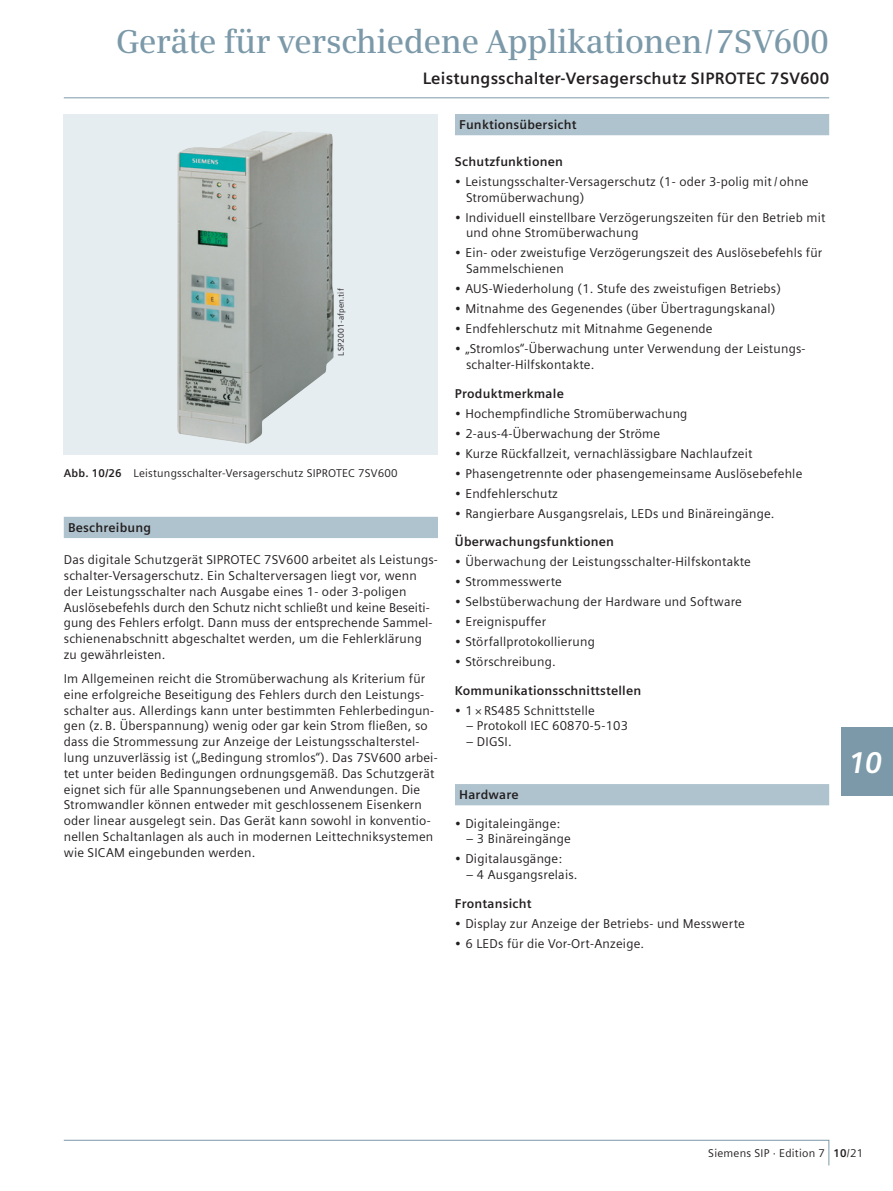
<style>
.page{position:relative;width:893px;height:1191px;background:#fff}
.page>*{position:absolute;margin:0;border:0;box-sizing:border-box;transform-origin:0 0}
.t1{font:600 33px "Siemens Serif";letter-spacing:-.02em;color:#7b99a9}
.t2{font:italic 700 30px "Siemens Sans";color:#fff}
.t3{font:700 16.5px "Siemens Sans";letter-spacing:.015em;color:#231f20}
.t4{font:12.75px/15.8px "Siemens Sans";letter-spacing:.015em;color:#231f20}
.t5{font:700 12.75px "Siemens Sans";letter-spacing:.015em;color:#231f20}
.t6{font:11.25px "Siemens Sans";letter-spacing:.02em;color:#231f20}
.t7{font:8.25px "Siemens Sans";letter-spacing:.02em;color:#231f20}
.s1{font-weight:700}
</style>
<div class="page">
<div style="left:64px;top:517px;width:374px;height:21px;background:#afc3ce"></div>
<div style="left:455px;top:114px;width:374px;height:21px;background:#afc3ce"></div>
<div style="left:455px;top:784px;width:374px;height:21px;background:#afc3ce"></div>
<hr style="left:64px;top:97px;width:765px;height:1px;background:#7b99a9">
<svg style="left:63px;top:1139px;width:766px;height:27px"></svg>
<div style="left:64px;top:115px;width:374px;height:340px;background:#e5edf1"></div>
<img style="left:177px;top:131px;width:157px;height:313px">
<div style="left:842px;top:727px;width:51px;height:68px;background:#7b99a9"></div>
<p class="t1" style="left:116px;top:28px;width:715px">Geräte für verschiedene Applikationen / 7SV600</p>
<p class="t3" style="left:423px;top:71px;width:408px">Leistungsschalter-Versagerschutz SIPROTEC 7SV600</p>
<p class="t7" style="left:338px;top:355px;width:69px;rotate:-90deg">LSP2001-afpen.tif</p>
<p class="t6" style="left:64px;top:468px;width:335px"><span class="s1">Abb. 10/26</span> Leistungsschalter-Versagerschutz SIPROTEC 7SV600</p>
<p class="t5" style="left:68px;top:522px;width:85px">Beschreibung</p>
<p class="t4" style="left:64px;top:553px;width:376px">Das digitale Schutzgerät SIPROTEC 7SV600 arbeitet als Leistungs&shy;schalter-Versagerschutz. Ein Schalterversagen liegt vor, wenn der Leistungsschalter nach Ausgabe eines 1- oder 3-poligen Auslösebefehls durch den Schutz nicht schließt und keine Beseiti&shy;gung des Fehlers erfolgt. Dann muss der entsprechende Sammel&shy;schienenabschnitt abgeschaltet werden, um die Fehlerklärung zu gewährleisten.</p>
<p class="t4" style="left:64px;top:672px;width:375px">Im Allgemeinen reicht die Stromüberwachung als Kriterium für eine erfolgreiche Beseitigung des Fehlers durch den Leistungs&shy;schalter aus. Allerdings kann unter bestimmten Fehlerbedingun&shy;gen (z. B. Überspannung) wenig oder gar kein Strom fließen, so dass die Strommessung zur Anzeige der Leistungsschalterstel&shy;lung unzuverlässig ist („Bedingung stromlos“). Das 7SV600 arbei&shy;tet unter beiden Bedingungen ordnungsgemäß. Das Schutzgerät eignet sich für alle Spannungsebenen und Anwendungen. Die Stromwandler können entweder mit geschlossenem Eisenkern oder linear ausgelegt sein. Das Gerät kann sowohl in konventio&shy;nellen Schaltanlagen als auch in modernen Leittechniksystemen wie SICAM eingebunden werden.</p>
<p class="t5" style="left:459px;top:119px;width:119px">Funktionsübersicht</p>
<p class="t5" style="left:455px;top:156px;width:110px">Schutzfunktionen</p>
<p class="t4" style="left:466px;top:175px;width:344px;text-indent:-11px">• Leistungsschalter-Versagerschutz (1- oder 3-polig mit / ohne<br>Stromüberwachung)</p>
<p class="t4" style="left:466px;top:210px;width:361px;text-indent:-11px">• Individuell einstellbare Verzögerungszeiten für den Betrieb mit und ohne Stromüberwachung</p>
<p class="t4" style="left:466px;top:246px;width:358px;text-indent:-11px">• Ein- oder zweistufige Verzögerungszeit des Auslösebefehls für<br>Sammelschienen</p>
<p class="t4" style="left:455px;top:282px;width:328px">• AUS-Wiederholung (1. Stufe des zweistufigen Betriebs)</p>
<p class="t4" style="left:455px;top:302px;width:322px">• Mitnahme des Gegenendes (über Übertragungskanal)</p>
<p class="t4" style="left:455px;top:322px;width:259px">• Endfehlerschutz mit Mitnahme Gegenende</p>
<p class="t4" style="left:466px;top:342px;width:341px;text-indent:-11px">• „Stromlos“-Überwachung unter Verwendung der Leistungs&shy;schalter-Hilfskontakte.</p>
<p class="t5" style="left:455px;top:388px;width:110px">Produktmerkmale</p>
<p class="t4" style="left:455px;top:406px;width:234px">• Hochempfindliche Stromüberwachung</p>
<p class="t4" style="left:455px;top:426px;width:207px">• 2-aus-4-Überwachung der Ströme</p>
<p class="t4" style="left:455px;top:446px;width:299px">• Kurze Rückfallzeit, vernachlässigbare Nachlaufzeit</p>
<p class="t4" style="left:455px;top:466px;width:349px">• Phasengetrennte oder phasengemeinsame Auslösebefehle</p>
<p class="t4" style="left:455px;top:486px;width:104px">• Endfehlerschutz</p>
<p class="t4" style="left:455px;top:506px;width:321px">• Rangierbare Ausgangsrelais, LEDs und Binäreingänge.</p>
<p class="t5" style="left:455px;top:536px;width:161px">Überwachungsfunktionen</p>
<p class="t4" style="left:455px;top:555px;width:298px">• Überwachung der Leistungsschalter-Hilfskontakte</p>
<p class="t4" style="left:455px;top:575px;width:108px">• Strommesswerte</p>
<p class="t4" style="left:455px;top:595px;width:288px">• Selbstüberwachung der Hardware und Software</p>
<p class="t4" style="left:455px;top:615px;width:93px">• Ereignispuffer</p>
<p class="t4" style="left:455px;top:635px;width:141px">• Störfallprotokollierung</p>
<p class="t4" style="left:455px;top:655px;width:102px">• Störschreibung.</p>
<p class="t5" style="left:455px;top:685px;width:188px">Kommunikationsschnittstellen</p>
<p class="t4" style="left:455px;top:703px;width:141px">• 1 × RS485 Schnittstelle</p>
<p class="t4" style="left:466px;top:719px;width:164px">– Protokoll IEC 60870-5-103</p>
<p class="t4" style="left:466px;top:735px;width:47px">– DIGSI.</p>
<p class="t5" style="left:459px;top:789px;width:61px">Hardware</p>
<p class="t4" style="left:455px;top:816px;width:107px">• Digitaleingänge:</p>
<p class="t4" style="left:466px;top:832px;width:106px">– 3 Binäreingänge</p>
<p class="t4" style="left:455px;top:852px;width:109px">• Digitalausgänge:</p>
<p class="t4" style="left:466px;top:867px;width:113px">– 4 Ausgangsrelais.</p>
<p class="t5" style="left:455px;top:898px;width:78px">Frontansicht</p>
<p class="t4" style="left:455px;top:916px;width:291px">• Display zur Anzeige der Betriebs- und Messwerte</p>
<p class="t4" style="left:455px;top:936px;width:191px">• 6 LEDs für die Vor-Ort-Anzeige.</p>
<p class="t2" style="left:848px;top:750px;width:35px">10</p>
<p class="t6" style="left:708px;top:1148px;width:156px">Siemens SIP · Edition 7 <span class="s1">10</span>/21</p>
</div>
